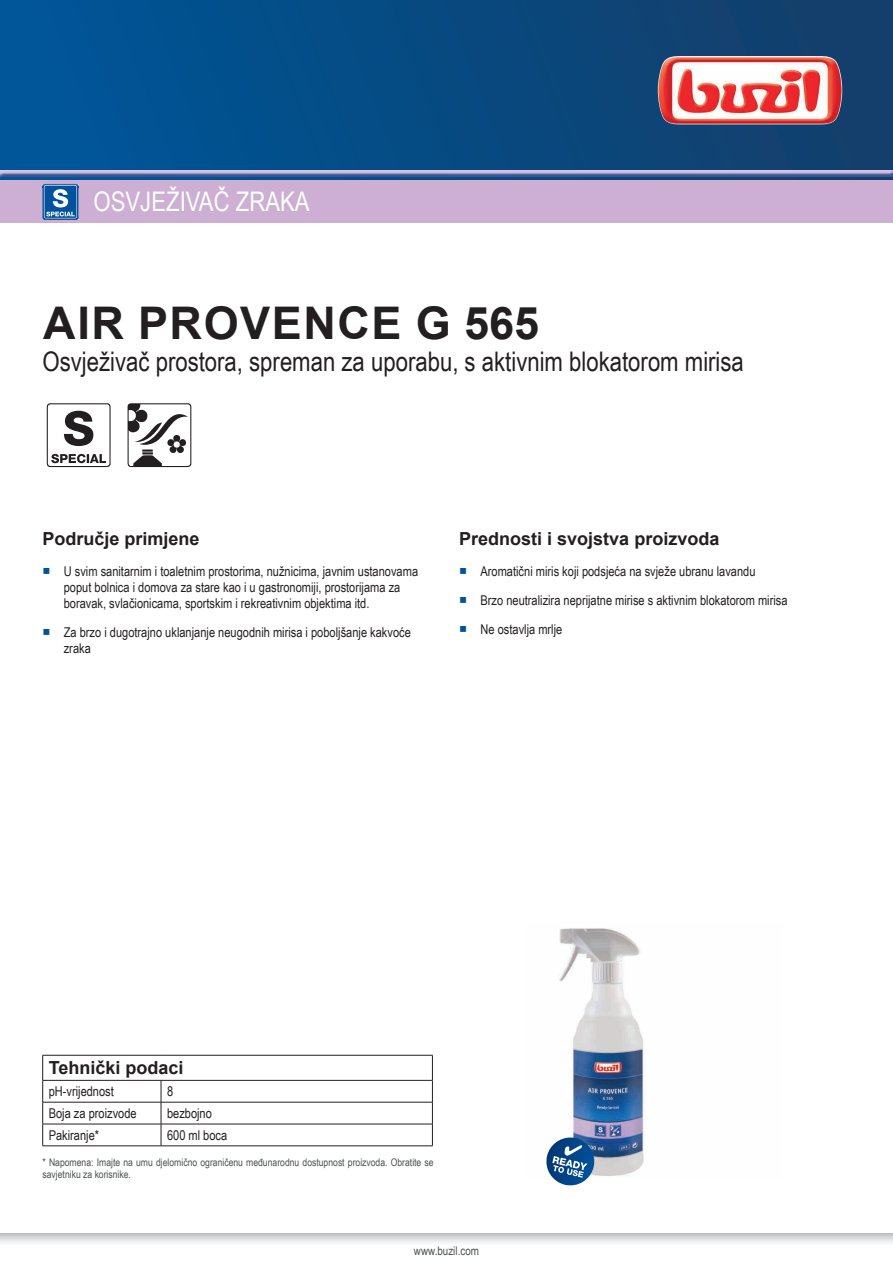
<style>
.page{position:relative;width:893px;height:1263px;background:#fff}
.page>*{position:absolute;margin:0;border:0;box-sizing:border-box;transform-origin:0 0}
.t1{font:700 45px "Arial";letter-spacing:.035em;color:#231f20}
.t2{font:27px "Arial Narrow";color:#231f20}
.t3{font:27px "Arial Narrow";color:#fff}
.t4{font:700 18px "Arial";color:#231f20}
.t5{font:13.5px/16.2px "Arial Narrow";color:#231f20}
.t6{font:12px "Arial Narrow";color:#4e5151}
.t7{font:10.5px/11.7px "Arial Narrow";color:#4d5152}
.s1{font-family:"Arial Unicode MS";color:#01519b}
</style>
<div class="page">
<svg style="left:0;top:1233px;width:893px;height:10px"></svg>
<hr style="left:43px;top:1055px;width:118px;height:1px;background:#231f20">
<hr style="left:161px;top:1055px;width:272px;height:1px;background:#231f20">
<hr style="left:43px;top:1080px;width:118px;height:1px;background:#231f20">
<hr style="left:161px;top:1080px;width:272px;height:1px;background:#231f20">
<hr style="left:43px;top:1102px;width:118px;height:1px;background:#231f20">
<hr style="left:161px;top:1102px;width:272px;height:1px;background:#231f20">
<hr style="left:43px;top:1124px;width:118px;height:1px;background:#231f20">
<svg style="left:42px;top:1055px;width:1px;height:91px"></svg>
<hr style="left:161px;top:1124px;width:272px;height:1px;background:#231f20">
<svg style="left:161px;top:1080px;width:1px;height:65px"></svg>
<svg style="left:432px;top:1055px;width:1px;height:90px"></svg>
<hr style="left:43px;top:1145px;width:118px;height:1px;background:#231f20">
<hr style="left:161px;top:1145px;width:272px;height:1px;background:#231f20">
<img style="left:559px;top:928px;width:85px;height:248px">
<svg style="left:47px;top:403px;width:64px;height:64px"></svg>
<svg style="left:128px;top:403px;width:63px;height:64px"></svg>
<svg style="left:546px;top:1137px;width:51px;height:49px"></svg>
<div style="left:0;top:0;width:893px;height:180px;background:linear-gradient(to right,#00569a,#143e69)"></div>
<img style="left:658px;top:56px;width:184px;height:68px">
<div style="left:0;top:169px;width:893px;height:8px;background:#015599;opacity:.75"></div>
<div style="left:0;top:180px;width:893px;height:43px;background:#ccafd3"></div>
<img style="left:43px;top:184px;width:35px;height:36px">
<svg style="left:44px;top:185px;width:35px;height:33px"></svg>
<h2 class="t3" style="left:94px;top:182px;width:218px">OSVJEŽIVAČ ZRAKA</h2>
<h1 class="t1" style="left:43px;top:291px;width:497px">AIR PROVENCE G 565</h1>
<h2 class="t2" style="left:43px;top:342px;width:703px">Osvježivač prostora, spreman za uporabu, s aktivnim blokatorom mirisa</h2>
<h3 class="t4" style="left:43px;top:526px;width:159px">Područje primjene</h3>
<p class="t5" style="left:64px;top:562px;width:356px;text-indent:-21px"><span class="s1">■</span> U svim sanitarnim i toaletnim prostorima, nužnicima, javnim ustanovama poput bolnica i domova za stare kao i u gastronomiji, prostorijama za boravak, svlačionicama, sportskim i rekreativnim objektima itd.</p>
<p class="t5" style="left:64px;top:624px;width:349px;text-indent:-21px"><span class="s1">■</span> Za brzo i dugotrajno uklanjanje neugodnih mirisa i poboljšanje kakvoće zraka</p>
<h3 class="t4" style="left:459px;top:526px;width:262px">Prednosti i svojstva proizvoda</h3>
<p class="t5" style="left:459px;top:562px;width:298px"><span class="s1">■</span> Aromatični miris koji podsjeća na svježe ubranu lavandu</p>
<p class="t5" style="left:459px;top:591px;width:330px"><span class="s1">■</span> Brzo neutralizira neprijatne mirise s aktivnim blokatorom mirisa</p>
<p class="t5" style="left:459px;top:620px;width:105px"><span class="s1">■</span> Ne ostavlja mrlje</p>
<h3 class="t4" style="left:49px;top:1055px;width:136px">Tehnički podaci</h3>
<p class="t5" style="left:49px;top:1083px;width:67px">pH-vrijednost</p>
<p class="t5" style="left:167px;top:1083px;width:8px">8</p>
<p class="t5" style="left:49px;top:1105px;width:89px">Boja za proizvode</p>
<p class="t5" style="left:167px;top:1105px;width:46px">bezbojno</p>
<p class="t5" style="left:49px;top:1126px;width:52px">Pakiranje*</p>
<p class="t5" style="left:167px;top:1126px;width:62px">600 ml boca</p>
<p class="t7" style="left:43px;top:1156px;width:393px">* Napomena: Imajte na umu djelomično ograničenu međunarodnu dostupnost proizvoda. Obratite se savjetniku za korisnike.</p>
<p class="t6" style="left:414px;top:1242px;width:67px">www.buzil.com</p>
</div>
